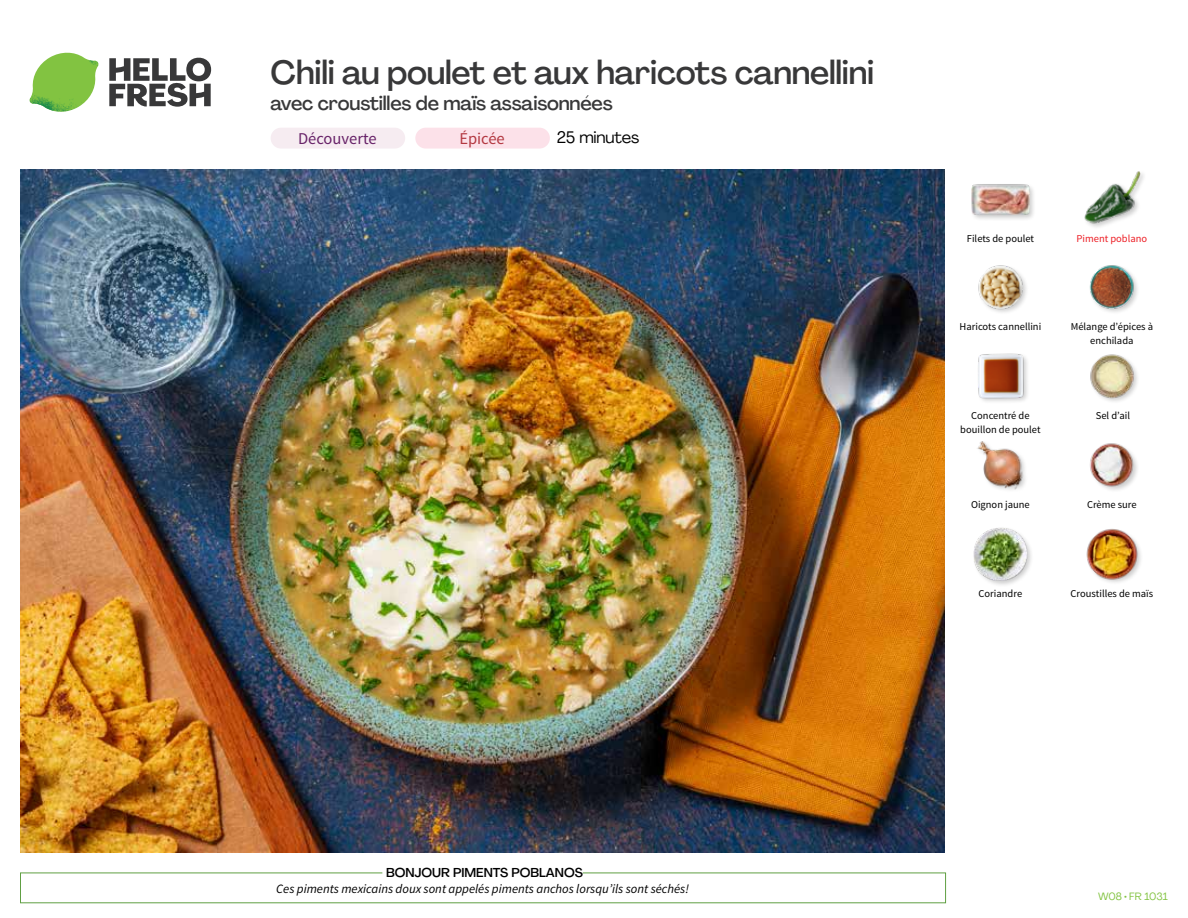
<style>
.page{position:relative;width:1188px;height:918px;background:#fff}
.page>*{position:absolute;margin:0;border:0;box-sizing:border-box;transform-origin:0 0}
.t1{font:500 33px "Agrandir";letter-spacing:-.01em;color:#383839}
.t2{font:500 19.5px "Agrandir";letter-spacing:-.01em;color:#383839}
.t3{font:16.5px "Source Sans Pro";color:#682369}
.t4{font:16.5px "Agrandir";letter-spacing:-.01em;color:#000}
.t5{font:16.5px "Source Sans Pro";color:#b33841}
.t6{font:italic 12.75px "Source Sans Pro";color:#000}
.t7{font:500 12.75px "Agrandir";color:#000}
.t8{font:10.5px/13.5px "Source Sans Pro";color:#000;text-align:center}
.t9{font:10.5px "Source Sans Pro";color:#ed1d24}
.t10{font:10.5px "Agrandir";color:#82c341}
</style>
<div class="page">
<div style="left:271px;top:128px;width:134px;height:21px;background:#f6ecf1;border-radius:10px"></div>
<div style="left:415px;top:128px;width:135px;height:21px;background:#fce1e9;border-radius:10px"></div>
<svg style="left:109px;top:57px;width:102px;height:50px"></svg>
<svg style="left:34px;top:53px;width:62px;height:40px"></svg>
<img style="left:67px;top:53px;width:32px;height:26px">
<img style="left:33px;top:75px;width:59px;height:11px">
<img style="left:29px;top:79px;width:61px;height:33px">
<img style="left:65px;top:86px;width:27px;height:25px">
<div style="left:20px;top:873px;width:926px;height:30px;border:1px solid #609f43"></div>
<div style="left:382px;top:865px;width:201px;height:15px;background:#fff"></div>
<img style="left:21px;top:170px;width:924px;height:682px">
<img style="left:1086px;top:529px;width:55px;height:54px">
<div style="left:972px;top:526px;width:62px;height:62px;background:#000;opacity:.2"></div>
<img style="left:974px;top:527px;width:53px;height:54px">
<img style="left:1090px;top:443px;width:47px;height:47px">
<img style="left:977px;top:441px;width:48px;height:49px">
<img style="left:1090px;top:354px;width:48px;height:48px">
<img style="left:978px;top:353px;width:50px;height:49px">
<img style="left:1089px;top:265px;width:49px;height:47px">
<img style="left:978px;top:265px;width:49px;height:48px">
<img style="left:1084px;top:171px;width:57px;height:56px">
<div style="left:970px;top:183px;width:66px;height:38px;background:#000;opacity:.2"></div>
<img style="left:972px;top:183px;width:57px;height:38px">
<h1 class="t1" style="left:271px;top:52px;width:605px">Chili au poulet et aux haricots cannellini</h1>
<h2 class="t2" style="left:271px;top:91px;width:344px">avec croustilles de maïs assaisonnées</h2>
<h3 class="t3" style="left:298px;top:129px;width:80px">Découverte</h3>
<h3 class="t5" style="left:459px;top:129px;width:47px">Épicée</h3>
<h3 class="t4" style="left:557px;top:127px;width:84px">25 minutes</h3>
<p class="t8" style="left:967px;top:232px;width:69px">Filets de poulet</p>
<p class="t9" style="left:1077px;top:232px;width:72px">Piment poblano</p>
<p class="t8" style="left:960px;top:320px;width:83px">Haricots cannellini</p>
<p class="t8" style="left:1071px;top:320px;width:84px">Mélange d’épices à enchilada</p>
<p class="t8" style="left:971px;top:409px;width:60px">Concentré de</p>
<p class="t8" style="left:1096px;top:409px;width:36px">Sel d’ail</p>
<p class="t8" style="left:960px;top:423px;width:82px">bouillon de poulet</p>
<p class="t8" style="left:971px;top:498px;width:60px">Oignon jaune</p>
<p class="t8" style="left:1087px;top:498px;width:51px">Crème sure</p>
<p class="t8" style="left:979px;top:587px;width:45px">Coriandre</p>
<p class="t8" style="left:1071px;top:587px;width:84px">Croustilles de maïs</p>
<p class="t7" style="left:386px;top:864px;width:198px">BONJOUR PIMENTS POBLANOS</p>
<p class="t6" style="left:276px;top:881px;width:414px">Ces piments mexicains doux sont appelés piments anchos lorsqu’ils sont séchés!</p>
<p class="t10" style="left:1098px;top:890px;width:71px">W08 • FR 1031</p>
</div>
